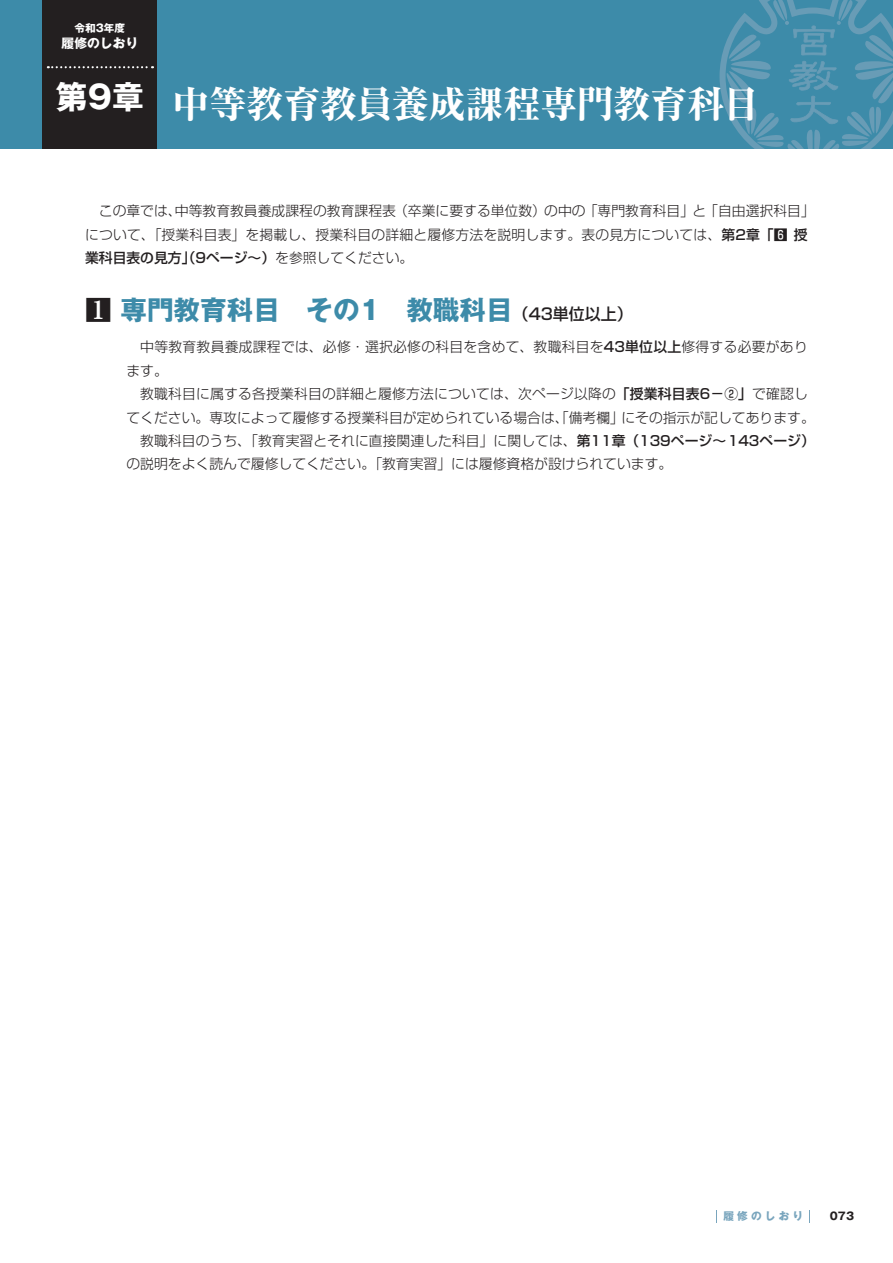
<style>
.page{position:relative;width:893px;height:1263px;background:#fff}
.page>*{position:absolute;margin:0;border:0;box-sizing:border-box;transform-origin:0 0}
.t1{font:800 37.2px "Ryumin Pro";letter-spacing:-.01em;color:#fff}
.t2{font:700 26.55px "Gothic MB101 Pro";color:#3d8ba9}
.t3{font:300 13.8px/23.4px "Shin Go Pro";letter-spacing:.005em;color:#231f20}
.t4{font:700 12.75px "Gothic MB101 Pro";color:#fff}
.t5{font:700 10.65px "Gothic MB101 Pro";letter-spacing:.3em;color:#79a5bd}
.t6{font:700 10.65px "Gothic MB101 Pro";color:#fff}
.t7{font:700 10.65px "Gothic MB101 Pro";color:#231f20}
.s1{font-weight:500}
.s2{font-family:"Ryumin Pro";color:#231f20}
.s3{font-family:"Shin Go Pro";font-weight:500;font-size:15.9px;color:#231f20}
</style>
<div class="page">
<svg style="left:716px;top:1210px;width:1px;height:12px"></svg>
<svg style="left:809px;top:1210px;width:1px;height:12px"></svg>
<div style="left:0;top:0;width:893px;height:149px;background:#3d8ba9"></div>
<svg style="left:719px;top:0;width:174px;height:149px"></svg>
<div style="left:43px;top:0;width:114px;height:149px;background:#231f20"></div>
<svg style="left:48px;top:66px;width:105px;height:2px"></svg>
<hr style="left:0;top:0;width:1px;height:1263px;background:#d4e0e8">
<p class="t6" style="left:75px;top:19px;width:52px">令和3年度</p>
<p class="t4" style="left:62px;top:32px;width:78px">履修のしおり</p>
<h1 class="t1" style="left:56px;top:75px;width:705px"><sup>第9章</sup> 中等教育教員養成課程専門教育科目</h1>
<p class="t3" style="left:85px;top:198px;width:731px;text-indent:14px">この章では、中等教育教員養成課程の教育課程表（卒業に要する単位数）の中の「専門教育科目」と「自由選択科目」について、「授業科目表」を掲載し、授業科目の詳細と履修方法を説明します。表の見方については、<span class="s1">第2章「6 授業科目表の見方」（9ページ～）</span>を参照してください。</p>
<h2 class="t2" style="left:85px;top:288px;width:549px"><span class="s2">1</span> 専門教育科目　その1　教職科目<span class="s3">（43単位以上）</span></h2>
<p class="t3" style="left:126px;top:334px;width:683px;text-indent:14px">中等教育教員養成課程では、必修・選択必修の科目を含めて、教職科目を<span class="s1">43単位以上</span>修得する必要があります。</p>
<p class="t3" style="left:140px;top:380px;width:669px">教職科目に属する各授業科目の詳細と履修方法については、次ページ以降の<span class="s1">「授業科目表6－②」</span>で確認し</p>
<p class="t3" style="left:126px;top:404px;width:690px">てください。専攻によって履修する授業科目が定められている場合は、「備考欄」にその指示が記してあります。</p>
<p class="t3" style="left:140px;top:427px;width:676px">教職科目のうち、「教育実習とそれに直接関連した科目」に関しては、<span class="s1">第11章（139ページ～143ページ）</span></p>
<p class="t3" style="left:126px;top:451px;width:547px">の説明をよく読んで履修してください。「教育実習」には履修資格が設けられています。</p>
<p class="t5" style="left:723px;top:1207px;width:81px">履修のしおり</p>
<p class="t7" style="left:830px;top:1207px;width:26px">073</p>
</div>
